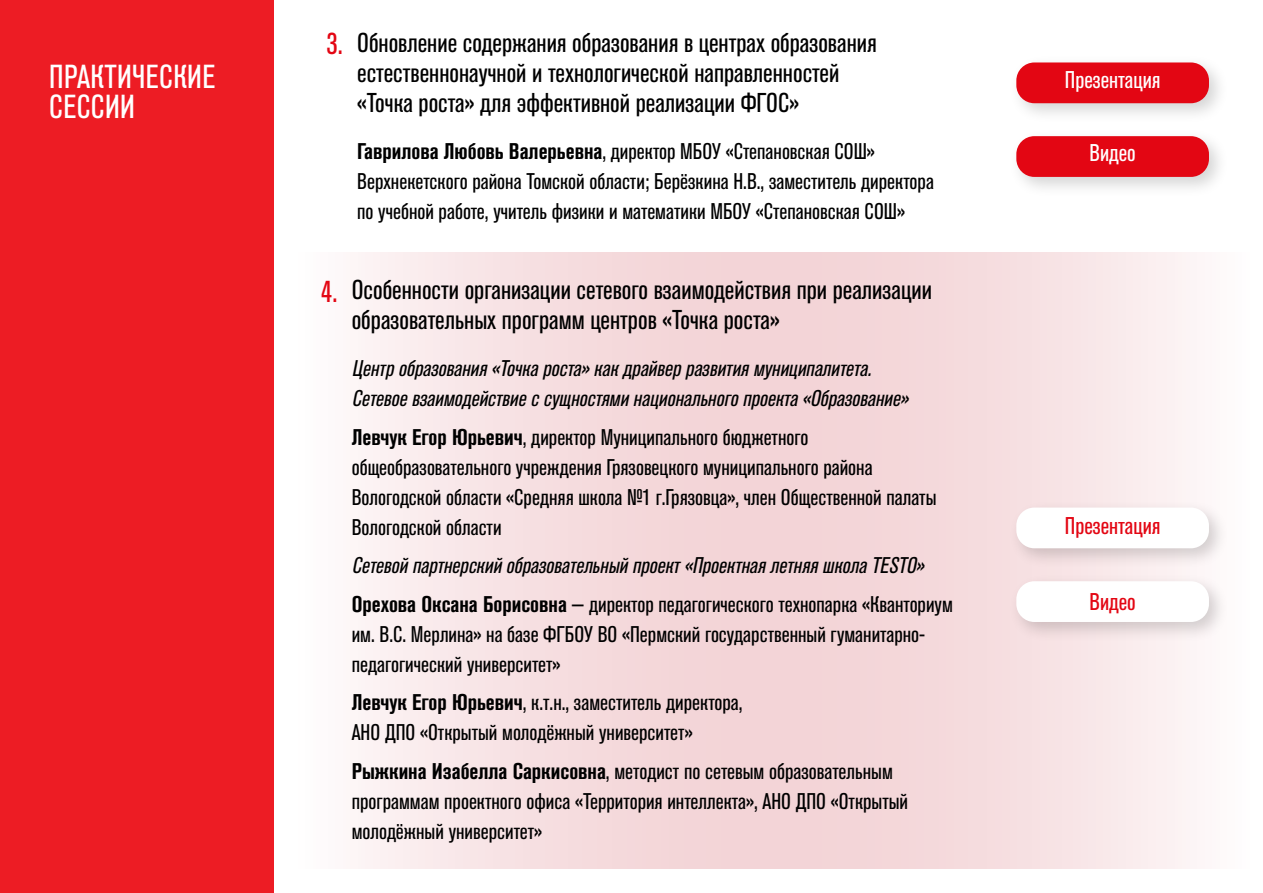
<style>
.page{position:relative;width:1263px;height:893px;background:#fff}
.page>*{position:absolute;margin:0;border:0;box-sizing:border-box;transform-origin:0 0}
.t1{font:condensed 33px/30px "Akzidenz Grotesk Pro";letter-spacing:.01em;color:#fff}
.t2{font:condensed 30px "Akzidenz Grotesk Pro";color:#e30613}
.t3{font:condensed 27px/30px "Akzidenz Grotesk Pro";color:#000}
.t4{font:condensed 24px "Akzidenz Grotesk Pro";color:#fff}
.t5{font:condensed 24px "Akzidenz Grotesk Pro";color:#e30613}
.t6{font:condensed 22.5px/30px "Akzidenz Grotesk Pro";color:#000}
.t7{font:italic condensed 22.5px/30px "Akzidenz Grotesk Pro";color:#000}
.s1{font-weight:700}
.s2{font-weight:700;font-style:normal}
.s3{font-style:normal}
</style>
<div class="page">
<div style="left:1008px;top:128px;width:221px;height:69px;background:#000;opacity:.17"></div>
<div style="left:1016px;top:136px;width:193px;height:41px;background:#e30613;border-radius:18px"></div>
<div style="left:1008px;top:54px;width:221px;height:69px;background:#000;opacity:.17"></div>
<div style="left:1016px;top:62px;width:193px;height:41px;background:#e30613;border-radius:18px"></div>
<svg style="left:361px;top:253px;width:829px;height:615px;background:#f5dee0"></svg>
<div style="left:1008px;top:573px;width:221px;height:69px;background:#000;opacity:.17"></div>
<div style="left:1016px;top:581px;width:193px;height:41px;background:#fff;border-radius:18px"></div>
<div style="left:1008px;top:499px;width:221px;height:69px;background:#000;opacity:.17"></div>
<div style="left:1016px;top:508px;width:193px;height:40px;background:#fff;border-radius:18px"></div>
<div style="left:0;top:0;width:273px;height:893px;background:#ed1c24"></div>
<h1 class="t1" style="left:49px;top:60px;width:168px">ПРАКТИЧЕСКИЕ<br>СЕССИИ</h1>
<h2 class="t2" style="left:327px;top:24px;width:18px">3.</h2>
<p class="t3" style="left:357px;top:27px;width:521px">Обновление содержания образования в центрах образования естественнонаучной и технологической направленностей «Точка роста» для эффективной реализации ФГОС»</p>
<p class="t6" style="left:357px;top:136px;width:578px"><span class="s1">Гаврилова Любовь Валерьевна</span>, директор МБОУ «Степановская СОШ»<br>Верхнекетского района Томской области; Берёзкина Н.В., заместитель директора по учебной работе, учитель физики и математики МБОУ «Степановская СОШ»</p>
<h2 class="t2" style="left:321px;top:272px;width:18px">4.</h2>
<p class="t3" style="left:352px;top:274px;width:582px">Особенности организации сетевого взаимодействия при реализации образовательных программ центров «Точка роста»</p>
<p class="t7" style="left:352px;top:353px;width:563px">Центробразования«Точкароста»какдрайверразвитиямуниципалитета.<br>Сетевоевзаимодействиессущностяминациональногопроекта«Образование»</p>
<p class="t6" style="left:352px;top:421px;width:586px"><span class="s1">Левчук Егор Юрьевич</span>, директор Муниципального бюджетного общеобразовательного учреждения Грязовецкого муниципального района Вологодской области «Средняя школа №1 г.Грязовца», член Общественной палаты Вологодской области</p>
<p class="t7" style="left:352px;top:546px;width:603px;line-height:38.5px">Сетевойпартнерскийобразовательныйпроект«ПроектнаялетняяшколаTESTO»<br><span class="s2">Орехова Оксана Борисовна</span> <span class="s3">— директор педагогического технопарка «Кванториум</span></p>
<p class="t6" style="left:352px;top:618px;width:575px">им. В.С. Мерлина» на базе ФГБОУ ВО «Пермский государственный гуманитарно&shy;педагогический университет»</p>
<p class="t6" style="left:352px;top:687px;width:392px"><span class="s1">Левчук Егор Юрьевич</span>, к.т.н., заместитель директора,<br>АНО ДПО «Открытый молодёжный университет»</p>
<p class="t6" style="left:352px;top:755px;width:558px"><span class="s1">Рыжкина Изабелла Саркисовна</span>, методист по сетевым образовательным программам проектного офиса «Территория интеллекта», АНО ДПО «Открытый молодёжный университет»</p>
<p class="t4" style="left:1065px;top:64px;width:97px">Презентация</p>
<p class="t4" style="left:1090px;top:137px;width:48px">Видео</p>
<p class="t5" style="left:1065px;top:510px;width:97px">Презентация</p>
<p class="t5" style="left:1090px;top:586px;width:48px">Видео</p>
</div>
